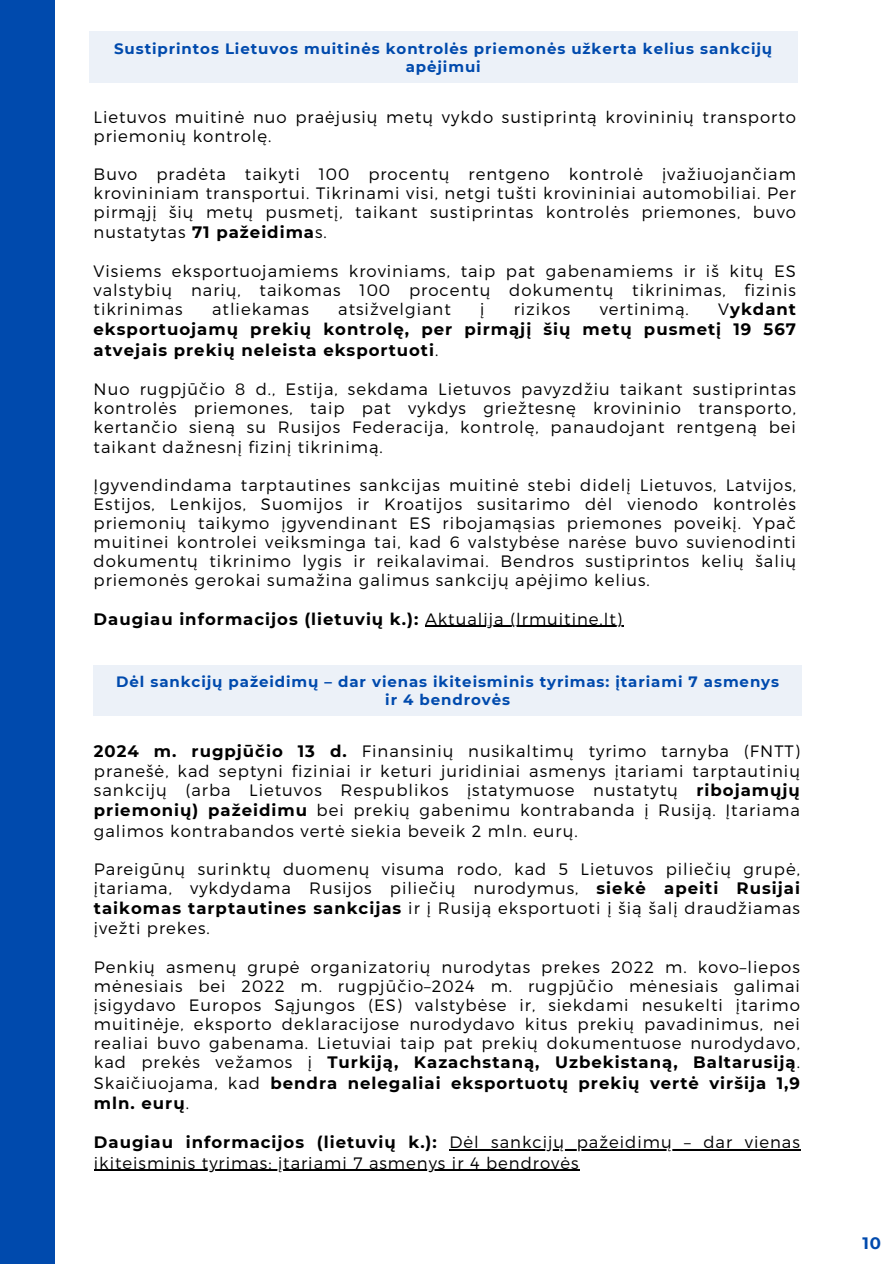
<style>
.page{position:relative;width:894px;height:1264px;background:#fff}
.page>*{position:absolute;margin:0;border:0;box-sizing:border-box;transform-origin:0 0}
.t1{font:300 16.5px/19.2px "Montserrat";letter-spacing:.06em;color:#000;text-align:justify}
.t2{font:700 16.5px/20.2px "Montserrat";letter-spacing:.06em;color:#000;text-align:justify}
.t3{font:700 16.5px "Montserrat";color:#004aad}
.t4{font:700 15px/18px "Montserrat";letter-spacing:.06em;color:#004aad;text-align:center}
.s1{font-weight:700}
.s2{font-weight:300}
</style>
<div class="page">
<hr style="left:425px;top:626px;width:198px;height:1px;background:#000">
<hr style="left:449px;top:1149px;width:351px;height:1px;background:#000">
<hr style="left:94px;top:1169px;width:485px;height:1px;background:#000">
<div style="left:0;top:0;width:54px;height:1263px;background:#004aad"></div>
<p class="t4" style="left:114px;top:39px;width:659px">Sustiprintos Lietuvos muitinės kontrolės priemonės užkerta kelius sankcijų apėjimui</p>
<h1 class="t1" style="left:94px;top:106px;width:703px">Lietuvos muitinė nuo praėjusių metų vykdo sustiprintą krovininių transporto priemonių kontrolę.</h1>
<p class="t1" style="left:94px;top:164px;width:703px">Buvo pradėta taikyti 100 procentų rentgeno kontrolė įvažiuojančiam krovininiam transportui. Tikrinami visi, netgi tušti krovininiai automobiliai. Per pirmąjį šių metų pusmetį, taikant sustiprintas kontrolės priemones, buvo nustatytas <span class="s1">71 pažeidima</span>s.</p>
<p class="t1" style="left:94px;top:261px;width:703px">Visiems eksportuojamiems kroviniams, taip pat gabenamiems ir iš kitų ES valstybių narių, taikomas 100 procentų dokumentų tikrinimas, fizinis tikrinimas</p>
<p class="t1" style="left:212px;top:299px;width:98px">atliekamas</p>
<p class="t1" style="left:338px;top:299px;width:114px">atsižvelgiant</p>
<p class="t1" style="left:480px;top:299px;width:6px">į</p>
<p class="t1" style="left:513px;top:299px;width:58px">rizikos</p>
<p class="t1" style="left:599px;top:299px;width:91px">vertinimą.</p>
<p class="t2" style="left:94px;top:299px;width:703px;text-indent:624px"><span class="s2">V</span>ykdant eksportuojamų prekių kontrolę, per pirmąjį šių metų pusmetį 19 567 atvejais prekių neleista eksportuoti<span class="s2">.</span></p>
<p class="t1" style="left:94px;top:379px;width:703px">Nuo rugpjūčio 8 d., Estija, sekdama Lietuvos pavyzdžiu taikant sustiprintas kontrolės priemones, taip pat vykdys griežtesnę krovininio transporto, kertančio sieną su Rusijos Federacija, kontrolę, panaudojant rentgeną bei taikant dažnesnį fizinį tikrinimą.</p>
<p class="t1" style="left:94px;top:474px;width:703px">Įgyvendindama tarptautines sankcijas muitinė stebi didelį Lietuvos, Latvijos, Estijos, Lenkijos, Suomijos ir Kroatijos susitarimo dėl vienodo kontrolės priemonių taikymo įgyvendinant ES ribojamąsias priemones poveikį. Ypač muitinei kontrolei veiksminga tai, kad 6 valstybėse narėse buvo suvienodinti dokumentų tikrinimo lygis ir reikalavimai. Bendros sustiprintos kelių šalių priemonės gerokai sumažina galimus sankcijų apėjimo kelius.</p>
<p class="t2" style="left:94px;top:608px;width:530px">Daugiau informacijos (lietuvių k.): <span class="s2">Aktualija (lrmuitine.lt)</span></p>
<h1 class="t4" style="left:116px;top:673px;width:664px">Dėl sankcijų pažeidimų – dar vienas ikiteisminis tyrimas: įtariami 7 asmenys ir 4 bendrovės</h1>
<p class="t1" style="left:94px;top:740px;width:707px;line-height:20px"><span class="s1">2024 m. rugpjūčio 13 d.</span> Finansinių nusikaltimų tyrimo tarnyba (FNTT) pranešė, kad septyni fiziniai ir keturi juridiniai asmenys įtariami tarptautinių sankcijų (arba Lietuvos Respublikos įstatymuose nustatytų <span class="s1">ribojamųjų priemonių) pažeidimu</span> bei prekių gabenimu kontrabanda į Rusiją. Įtariama galimos kontrabandos vertė siekia beveik 2 mln. eurų.</p>
<p class="t1" style="left:94px;top:858px;width:707px;line-height:19.8px">Pareigūnų surinktų duomenų visuma rodo, kad 5 Lietuvos piliečių grupė, įtariama, vykdydama Rusijos piliečių nurodymus, <span class="s1">siekė apeiti Rusijai taikomas tarptautines sankcijas</span> ir į Rusiją eksportuoti į šią šalį draudžiamas įvežti prekes.</p>
<p class="t1" style="left:94px;top:956px;width:707px">Penkių asmenų grupė organizatorių nurodytas prekes 2022 m. kovo–liepos mėnesiais bei 2022 m. rugpjūčio–2024 m. rugpjūčio mėnesiais galimai įsigydavo Europos Sąjungos (ES) valstybėse ir, siekdami nesukelti įtarimo muitinėje, eksporto deklaracijose nurodydavo kitus prekių pavadinimus, nei realiai buvo gabenama. Lietuviai taip pat prekių dokumentuose nurodydavo, kad prekės vežamos į <span class="s1">Turkiją, Kazachstaną, Uzbekistaną, Baltarusiją</span>.<br>Skaičiuojama, kad <span class="s1">bendra nelegaliai eksportuotų prekių vertė viršija 1,9 mln. eurų</span>.</p>
<p class="t2" style="left:94px;top:1132px;width:344px">Daugiau informacijos (lietuvių k.):</p>
<p class="t1" style="left:94px;top:1131px;width:707px;line-height:20.2px;text-indent:355px">Dėl sankcijų pažeidimų – dar vienas ikiteisminis tyrimas: įtariami 7 asmenys ir 4 bendrovės</p>
<p class="t3" style="left:862px;top:1233px;width:20px">10</p>
</div>
